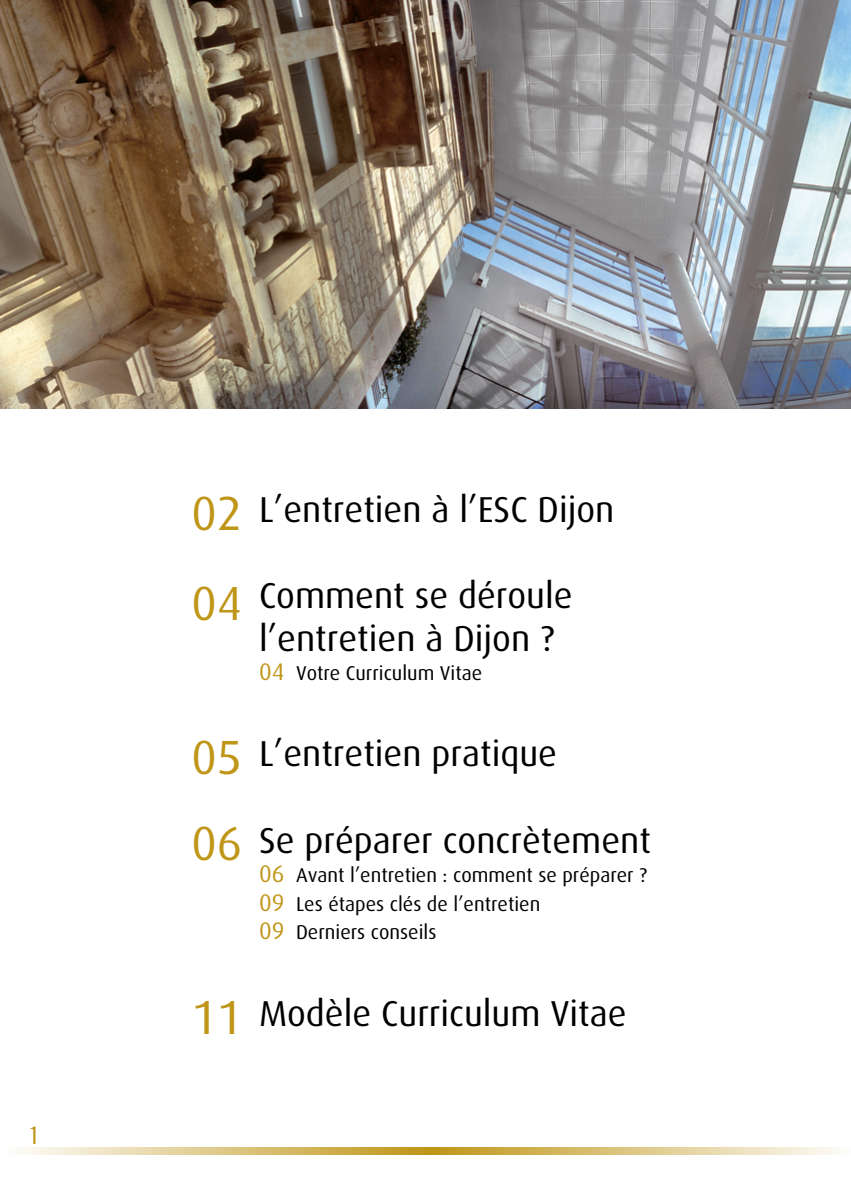
<style>
.page{position:relative;width:851px;height:1191px;background:#fff}
.page>*{position:absolute;margin:0;border:0;box-sizing:border-box;transform-origin:0 0}
.t1{font:48px/89.8px "Dax";color:#c09618}
.t2{font:36px/43.2px "Dax";color:#000}
.t3{font:28px "Agfa Rotis Semi Serif";color:#c09618}
.t4{font:20px/28.8px "Dax";color:#000}
.s1{font-size:24px;color:#c09618}
</style>
<div class="page">
<img style="left:0;top:0;width:850px;height:408px">
<svg style="left:21px;top:1147px;width:817px;height:8px;background:#ddc785"></svg>
<p class="t3" style="left:27px;top:1118px;width:16px">1</p>
<h1 class="t1" style="left:191px;top:469px;width:52px">02<br>04</h1>
<p class="t2" style="left:259px;top:488px;width:357px">L’entretien à l’ESC Dijon</p>
<p class="t2" style="left:259px;top:574px;width:315px">Comment se déroule l’entretien à Dijon ?</p>
<p class="t4" style="left:259px;top:659px;width:225px"><span class="s1">04</span> Votre Curriculum Vitae</p>
<h1 class="t1" style="left:191px;top:715px;width:52px;line-height:86px">05<br>06</h1>
<p class="t2" style="left:259px;top:732px;width:299px">L’entretien pratique</p>
<p class="t2" style="left:259px;top:819px;width:393px">Se préparer concrètement</p>
<p class="t4" style="left:259px;top:860px;width:389px"><span class="s1">06</span> Avant l’entretien : comment se préparer ?<br><span class="s1">09</span> Les étapes clés de l’entretien<br><span class="s1">09</span> Derniers conseils</p>
<h1 class="t1" style="left:191px;top:973px;width:52px">11</h1>
<p class="t2" style="left:259px;top:992px;width:369px">Modèle Curriculum Vitae</p>
</div>
